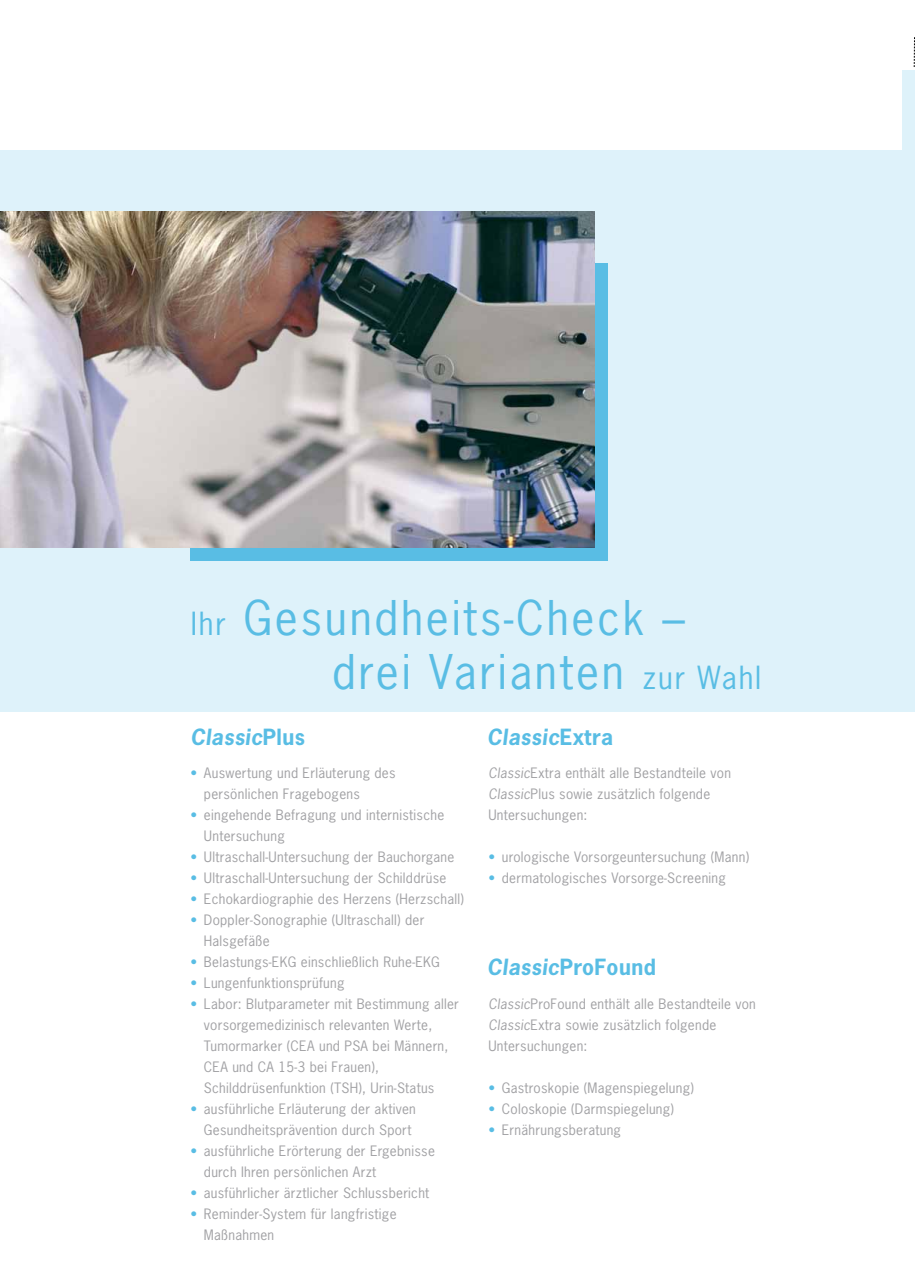
<style>
.page{position:relative;width:915px;height:1285px;background:#fff}
.page>*{position:absolute;margin:0;border:0;box-sizing:border-box;transform-origin:0 0}
.t1{font:45px/54px "News Gothic Std";letter-spacing:.06em;color:#59bde4}
.t2{font:italic 700 21px "News Gothic Std";letter-spacing:.02em;color:#59bde4}
.t3{font:700 21px "News Gothic Std";letter-spacing:.02em;color:#59bde4}
.t4{font:13.5px/21px "News Gothic Std";letter-spacing:.02em;color:#a1a1a4}
.s1{font-size:30px}
.s2{font-style:normal}
.s3{font-style:italic}
.s4{color:#59bde4}
</style>
<div class="page">
<div style="left:901px;top:70px;width:13px;height:561px;background:#def2fa"></div>
<div style="left:0;top:150px;width:914px;height:561px;background:#def2fa"></div>
<div style="left:190px;top:263px;width:417px;height:297px;background:#59bde4"></div>
<svg style="left:913px;top:44px;width:1px;height:23px"></svg>
<img style="left:0;top:212px;width:594px;height:335px">
<h1 class="t1" style="left:332px;top:590px;width:430px;text-indent:-141px"><span class="s1">Ihr</span> Gesundheits-Check – drei Varianten <span class="s1">zur Wahl</span></h1>
<h2 class="t2" style="left:190px;top:723px;width:116px">Classic<span class="s2">Plus</span></h2>
<h2 class="t2" style="left:487px;top:723px;width:127px">Classic<span class="s2">Extra</span></h2>
<p class="t4" style="left:488px;top:762px;width:244px"><span class="s3">Classic</span>Extra enthält alle Bestandteile von<br><span class="s3">Classic</span>Plus sowie zusätzlich folgende<br>Untersuchungen:</p>
<p class="t4" style="left:488px;top:846px;width:262px"><span class="s4">•</span> urologische Vorsorgeuntersuchung (Mann)</p>
<p class="t4" style="left:488px;top:867px;width:239px"><span class="s4">•</span> dermatologisches Vorsorge-Screening</p>
<p class="t4" style="left:204px;top:762px;width:193px;text-indent:-13px"><span class="s4">•</span> Auswertung und Erläuterung des persönlichen Fragebogens</p>
<p class="t4" style="left:204px;top:804px;width:242px;text-indent:-13px"><span class="s4">•</span> eingehende Befragung und internistische<br>Untersuchung</p>
<p class="t4" style="left:190px;top:846px;width:265px"><span class="s4">•</span> Ultraschall-Untersuchung der Bauchorgane</p>
<p class="t4" style="left:190px;top:867px;width:257px"><span class="s4">•</span> Ultraschall-Untersuchung der Schilddrüse</p>
<p class="t4" style="left:190px;top:888px;width:275px"><span class="s4">•</span> Echokardiographie des Herzens (Herzschall)</p>
<p class="t4" style="left:204px;top:909px;width:222px;text-indent:-13px"><span class="s4">•</span> Doppler-Sonographie (Ultraschall) der<br>Halsgefäße</p>
<p class="t4" style="left:190px;top:951px;width:251px"><span class="s4">•</span> Belastungs-EKG einschließlich Ruhe-EKG</p>
<p class="t4" style="left:190px;top:972px;width:156px"><span class="s4">•</span> Lungenfunktionsprüfung</p>
<p class="t4" style="left:204px;top:993px;width:256px;text-indent:-13px"><span class="s4">•</span> Labor: Blutparameter mit Bestimmung aller vorsorgemedizinisch relevanten Werte, Tumormarker (CEA und PSA bei Männern, CEA und CA 15-3 bei Frauen), Schilddrüsenfunktion (TSH), Urin-Status</p>
<p class="t4" style="left:204px;top:1098px;width:213px;text-indent:-13px"><span class="s4">•</span> ausführliche Erläuterung der aktiven<br>Gesundheitsprävention durch Sport</p>
<p class="t4" style="left:204px;top:1140px;width:232px;text-indent:-13px"><span class="s4">•</span> ausführliche Erörterung der Ergebnisse durch Ihren persönlichen Arzt</p>
<p class="t4" style="left:190px;top:1182px;width:240px"><span class="s4">•</span> ausführlicher ärztlicher Schlussbericht</p>
<p class="t4" style="left:204px;top:1203px;width:194px;text-indent:-13px"><span class="s4">•</span> Reminder-System für langfristige<br>Maßnahmen</p>
<h2 class="t3" style="left:487px;top:953px;width:170px"><span class="s3">Classic</span>ProFound</h2>
<p class="t4" style="left:488px;top:993px;width:269px"><span class="s3">Classic</span>ProFound enthält alle Bestandteile von<br><span class="s3">Classic</span>Extra sowie zusätzlich folgende<br>Untersuchungen:</p>
<p class="t4" style="left:488px;top:1077px;width:207px"><span class="s4">•</span> Gastroskopie (Magenspiegelung)</p>
<p class="t4" style="left:488px;top:1098px;width:187px"><span class="s4">•</span> Coloskopie (Darmspiegelung)</p>
<p class="t4" style="left:488px;top:1119px;width:134px"><span class="s4">•</span> Ernährungsberatung</p>
</div>
